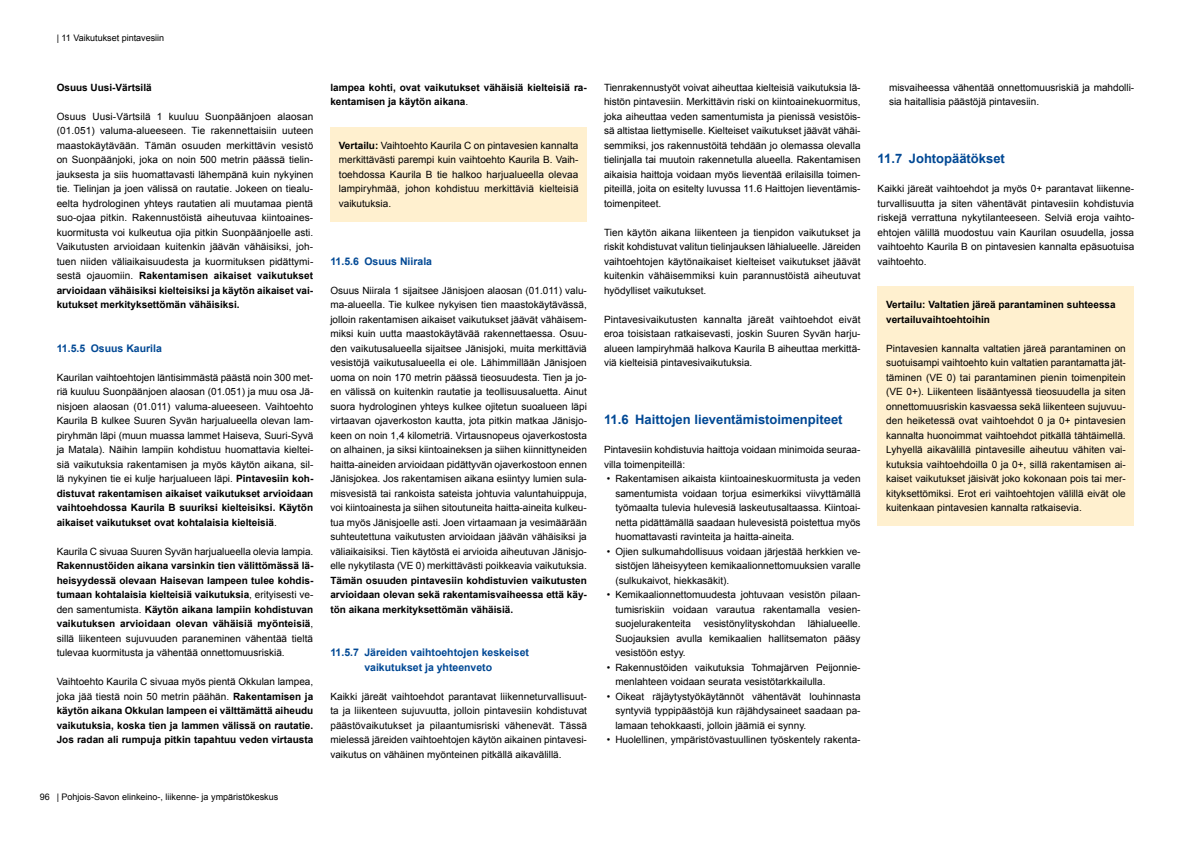
<style>
.page{position:relative;width:1191px;height:842px;background:#fff}
.page>*{position:absolute;margin:0;border:0;box-sizing:border-box;transform-origin:0 0}
.t1{font:700 13px "Arial";color:#014894}
.t2{font:700 10.5px/14.5px "Arial";color:#014894;text-align:center}
.t3{font:10px/14.5px "Arial";color:#000;text-align:justify}
.t4{font:700 10px/14.5px "Arial";color:#000;text-align:justify}
.t5{font:9px "Arial";color:#000}
.s1{font-weight:700}
.s2{font-weight:400}
</style>
<div class="page">
<div style="left:330px;top:127px;width:257px;height:94px;background:#fff0cf"></div>
<div style="left:877px;top:286px;width:257px;height:240px;background:#fff0cf"></div>
<p class="t5" style="left:57px;top:32px;width:109px">| 11 Vaikutukset pintavesiin</p>
<p class="t4" style="left:57px;top:80px;width:97px">Osuus Uusi-Värtsilä</p>
<p class="t3" style="left:57px;top:109px;width:258px">Osuus Uusi-Värtsilä 1 kuuluu Suonpäänjoen alaosan (01.051) valuma-alueeseen. Tie rakennettaisiin uuteen maastokäytävään. Tämän osuuden merkittävin vesistö on Suonpäänjoki, joka on noin 500 metrin päässä tielin&shy;jauksesta ja siis huomattavasti lähempänä kuin nykyinen tie. Tielinjan ja joen välissä on rautatie. Jokeen on tiealu&shy;eelta hydrologinen yhteys rautatien ali muutamaa pientä suo-ojaa pitkin. Rakennustöistä aiheutuvaa kiintoaines&shy;kuormitusta voi kulkeutua ojia pitkin Suonpäänjoelle asti.<br>Vaikutusten arvioidaan kuitenkin jäävän vähäisiksi, joh&shy;tuen niiden väliaikaisuudesta ja kuormituksen pidättymi&shy;sestä ojauomiin. <span class="s1">Rakentamisen aikaiset vaikutukset arvioidaan vähäisiksi kielteisiksi ja käytön aikaiset vai&shy;kutukset merkityksettömän vähäisiksi.</span></p>
<p class="t2" style="left:57px;top:341px;width:107px">11.5.5 Osuus Kaurila</p>
<p class="t3" style="left:57px;top:370px;width:258px">Kaurilan vaihtoehtojen läntisimmästä päästä noin 300 met&shy;riä kuuluu Suonpäänjoen alaosan (01.051) ja muu osa Jä&shy;nisjoen alaosan (01.011) valuma-alueeseen. Vaihtoehto Kaurila B kulkee Suuren Syvän harjualueella olevan lam&shy;piryhmän läpi (muun muassa lammet Haiseva, Suuri-Syvä ja Matala). Näihin lampiin kohdistuu huomattavia kieltei&shy;siä vaikutuksia rakentamisen ja myös käytön aikana, sil&shy;lä nykyinen tie ei kulje harjualueen läpi. <span class="s1">Pintavesiin koh&shy;distuvat rakentamisen aikaiset vaikutukset arvioidaan vaihtoehdossa Kaurila B suuriksi kielteisiksi. Käytön aikaiset vaikutukset ovat kohtalaisia kielteisiä</span>.</p>
<p class="t3" style="left:57px;top:544px;width:258px">Kaurila C sivuaa Suuren Syvän harjualueella olevia lampia.</p>
<p class="t4" style="left:57px;top:559px;width:258px">Rakennustöiden aikana varsinkin tien välittömässä lä&shy;heisyydessä olevaan Haisevan lampeen tulee kohdis&shy;tumaan kohtalaisia kielteisiä vaikutuksia<span class="s2">, erityisesti ve&shy;den samentumista.</span> Käytön aikana lampiin kohdistuvan vaikutuksen arvioidaan olevan vähäisiä myönteisiä<span class="s2">, sillä liikenteen sujuvuuden paraneminen vähentää tieltä tulevaa kuormitusta ja vähentää onnettomuusriskiä.</span></p>
<p class="t4" style="left:57px;top:675px;width:258px"><span class="s2">Vaihtoehto Kaurila C sivuaa myös pientä Okkulan lampea, joka jää tiestä noin 50 metrin päähän.</span> Rakentamisen ja käytön aikana Okkulan lampeen ei välttämättä aiheudu vaikutuksia, koska tien ja lammen välissä on rautatie.<br>Jos radan ali rumpuja pitkin tapahtuu veden virtausta</p>
<p class="t5" style="left:40px;top:791px;width:240px">96 | Pohjois-Savon elinkeino-, liikenne- ja ympäristökeskus</p>
<p class="t4" style="left:330px;top:80px;width:258px">lampea kohti, ovat vaikutukset vähäisiä kielteisiä ra&shy;kentamisen ja käytön aikana<span class="s2">.</span></p>
<p class="t3" style="left:889px;top:80px;width:247px">misvaiheessa vähentää onnettomuusriskiä ja mahdolli&shy;sia haitallisia päästöjä pintavesiin.</p>
<p class="t3" style="left:604px;top:80px;width:258px">Tienrakennustyöt voivat aiheuttaa kielteisiä vaikutuksia lä&shy;histön pintavesiin. Merkittävin riski on kiintoainekuormitus, joka aiheuttaa veden samentumista ja pienissä vesistöis&shy;sä altistaa liettymiselle. Kielteiset vaikutukset jäävät vähäi&shy;semmiksi, jos rakennustöitä tehdään jo olemassa olevalla tielinjalla tai muutoin rakennetulla alueella. Rakentamisen aikaisia haittoja voidaan myös lieventää erilaisilla toimen&shy;piteillä, joita on esitelty luvussa 11.6 Haittojen lieventämis&shy;toimenpiteet.</p>
<p class="t3" style="left:604px;top:225px;width:258px">Tien käytön aikana liikenteen ja tienpidon vaikutukset ja riskit kohdistuvat valitun tielinjauksen lähialueelle. Järeiden vaihtoehtojen käytönaikaiset kielteiset vaikutukset jäävät kuitenkin vähäisemmiksi kuin parannustöistä aiheutuvat hyödylliset vaikutukset.</p>
<p class="t3" style="left:604px;top:312px;width:258px">Pintavesivaikutusten kannalta järeät vaihtoehdot eivät eroa toisistaan ratkaisevasti, joskin Suuren Syvän harju&shy;alueen lampiryhmää halkova Kaurila B aiheuttaa merkittä&shy;viä kielteisiä pintavesivaikutuksia.</p>
<p class="t3" style="left:339px;top:138px;width:241px"><span class="s1">Vertailu:</span> Vaihtoehto Kaurila C on pintavesien kannalta merkittävästi parempi kuin vaihtoehto Kaurila B. Vaih&shy;toehdossa Kaurila B tie halkoo harjualueella olevaa lampiryhmää, johon kohdistuu merkittäviä kielteisiä vaikutuksia.</p>
<h1 class="t1" style="left:877px;top:150px;width:129px">11.7 Johtopäätökset</h1>
<p class="t3" style="left:877px;top:182px;width:258px">Kaikki järeät vaihtoehdot ja myös 0+ parantavat liikenne&shy;turvallisuutta ja siten vähentävät pintavesiin kohdistuvia riskejä verrattuna nykytilanteeseen. Selviä eroja vaihto&shy;ehtojen välillä muodostuu vain Kaurilan osuudella, jossa vaihtoehto Kaurila B on pintavesien kannalta epäsuotuisa vaihtoehto.</p>
<p class="t2" style="left:330px;top:254px;width:103px">11.5.6 Osuus Niirala</p>
<p class="t3" style="left:330px;top:283px;width:258px">Osuus Niirala 1 sijaitsee Jänisjoen alaosan (01.011) valu&shy;ma-alueella. Tie kulkee nykyisen tien maastokäytävässä, jolloin rakentamisen aikaiset vaikutukset jäävät vähäisem&shy;miksi kuin uutta maastokäytävää rakennettaessa. Osuu&shy;den vaikutusalueella sijaitsee Jänisjoki, muita merkittäviä vesistöjä vaikutusalueella ei ole. Lähimmillään Jänisjoen uoma on noin 170 metrin päässä tieosuudesta. Tien ja jo&shy;en välissä on kuitenkin rautatie ja teollisuusaluetta. Ainut suora hydrologinen yhteys kulkee ojitetun suoalueen läpi virtaavan ojaverkoston kautta, jota pitkin matkaa Jänisjo&shy;keen on noin 1,4 kilometriä. Virtausnopeus ojaverkostosta on alhainen, ja siksi kiintoaineksen ja siihen kiinnittyneiden haitta-aineiden arvioidaan pidättyvän ojaverkostoon ennen Jänisjokea. Jos rakentamisen aikana esiintyy lumien sula&shy;misvesistä tai rankoista sateista johtuvia valuntahuippuja, voi kiintoainesta ja siihen sitoutuneita haitta-aineita kulkeu&shy;tua myös Jänisjoelle asti. Joen virtaamaan ja vesimäärään suhteutettuna vaikutusten arvioidaan jäävän vähäisiksi ja väliaikaisiksi. Tien käytöstä ei arvioida aiheutuvan Jänisjo&shy;elle nykytilasta (VE 0) merkittävästi poikkeavia vaikutuksia.</p>
<p class="t4" style="left:330px;top:573px;width:258px">Tämän osuuden pintavesiin kohdistuvien vaikutusten arvioidaan olevan sekä rakentamisvaiheessa että käy&shy;tön aikana merkityksettömän vähäisiä.</p>
<p class="t2" style="left:330px;top:646px;width:200px">11.5.7 Järeiden vaihtoehtojen keskeiset vaikutukset ja yhteenveto</p>
<p class="t3" style="left:330px;top:689px;width:258px">Kaikki järeät vaihtoehdot parantavat liikenneturvallisuut&shy;ta ja liikenteen sujuvuutta, jolloin pintavesiin kohdistuvat päästövaikutukset ja pilaantumisriski vähenevät. Tässä mielessä järeiden vaihtoehtojen käytön aikainen pintavesi&shy;vaikutus on vähäinen myönteinen pitkällä aikavälillä.</p>
<p class="t4" style="left:886px;top:298px;width:231px">Vertailu: Valtatien järeä parantaminen suhteessa vertailuvaihtoehtoihin</p>
<p class="t3" style="left:886px;top:341px;width:241px">Pintavesien kannalta valtatien järeä parantaminen on suotuisampi vaihtoehto kuin valtatien parantamatta jät&shy;täminen (VE 0) tai parantaminen pienin toimenpitein (VE 0+). Liikenteen lisääntyessä tieosuudella ja siten onnettomuusriskin kasvaessa sekä liikenteen sujuvuu&shy;den heiketessä ovat vaihtoehdot 0 ja 0+ pintavesien kannalta huonoimmat vaihtoehdot pitkällä tähtäimellä.<br>Lyhyellä aikavälillä pintavesille aiheutuu vähiten vai&shy;kutuksia vaihtoehdoilla 0 ja 0+, sillä rakentamisen ai&shy;kaiset vaikutukset jäisivät joko kokonaan pois tai mer&shy;kityksettömiksi. Erot eri vaihtoehtojen välillä eivät ole kuitenkaan pintavesien kannalta ratkaisevia.</p>
<h1 class="t1" style="left:604px;top:411px;width:240px">11.6 Haittojen lieventämistoimenpiteet</h1>
<p class="t3" style="left:604px;top:443px;width:258px">Pintavesiin kohdistuvia haittoja voidaan minimoida seuraa&shy;villa toimenpiteillä:</p>
<p class="t3" style="left:615px;top:472px;width:247px;text-indent:-8px">• Rakentamisen aikaista kiintoaineskuormitusta ja veden samentumista voidaan torjua esimerkiksi viivyttämällä työmaalta tulevia hulevesiä laskeutusaltaassa. Kiintoai&shy;netta pidättämällä saadaan hulevesistä poistettua myös huomattavasti ravinteita ja haitta-aineita.</p>
<p class="t3" style="left:615px;top:544px;width:247px;text-indent:-8px">• Ojien sulkumahdollisuus voidaan järjestää herkkien ve&shy;sistöjen läheisyyteen kemikaalionnettomuuksien varalle (sulkukaivot, hiekkasäkit).</p>
<p class="t3" style="left:615px;top:588px;width:247px;text-indent:-8px">• Kemikaalionnettomuudesta johtuvaan vesistön pilaan&shy;tumisriskiin voidaan varautua rakentamalla vesien&shy;suojelurakenteita</p>
<p class="t3" style="left:615px;top:617px;width:247px;text-indent:192px">lähialueelle.<br>Suojauksien avulla kemikaalien hallitsematon pääsy vesistöön estyy.</p>
<p class="t3" style="left:615px;top:660px;width:247px;text-indent:-8px">• Rakennustöiden vaikutuksia Tohmajärven Peijonnie&shy;menlahteen voidaan seurata vesistötarkkailulla.</p>
<p class="t3" style="left:615px;top:689px;width:247px;text-indent:-8px">• Oikeat räjäytystyökäytännöt vähentävät louhinnasta syntyviä typpipäästöjä kun räjähdysaineet saadaan pa&shy;lamaan tehokkaasti, jolloin jäämiä ei synny.</p>
<p class="t3" style="left:607px;top:733px;width:255px">• Huolellinen, ympäristövastuullinen työskentely rakenta-</p>
<p class="t3" style="left:703px;top:617px;width:93px">vesistönylityskohdan</p>
</div>
